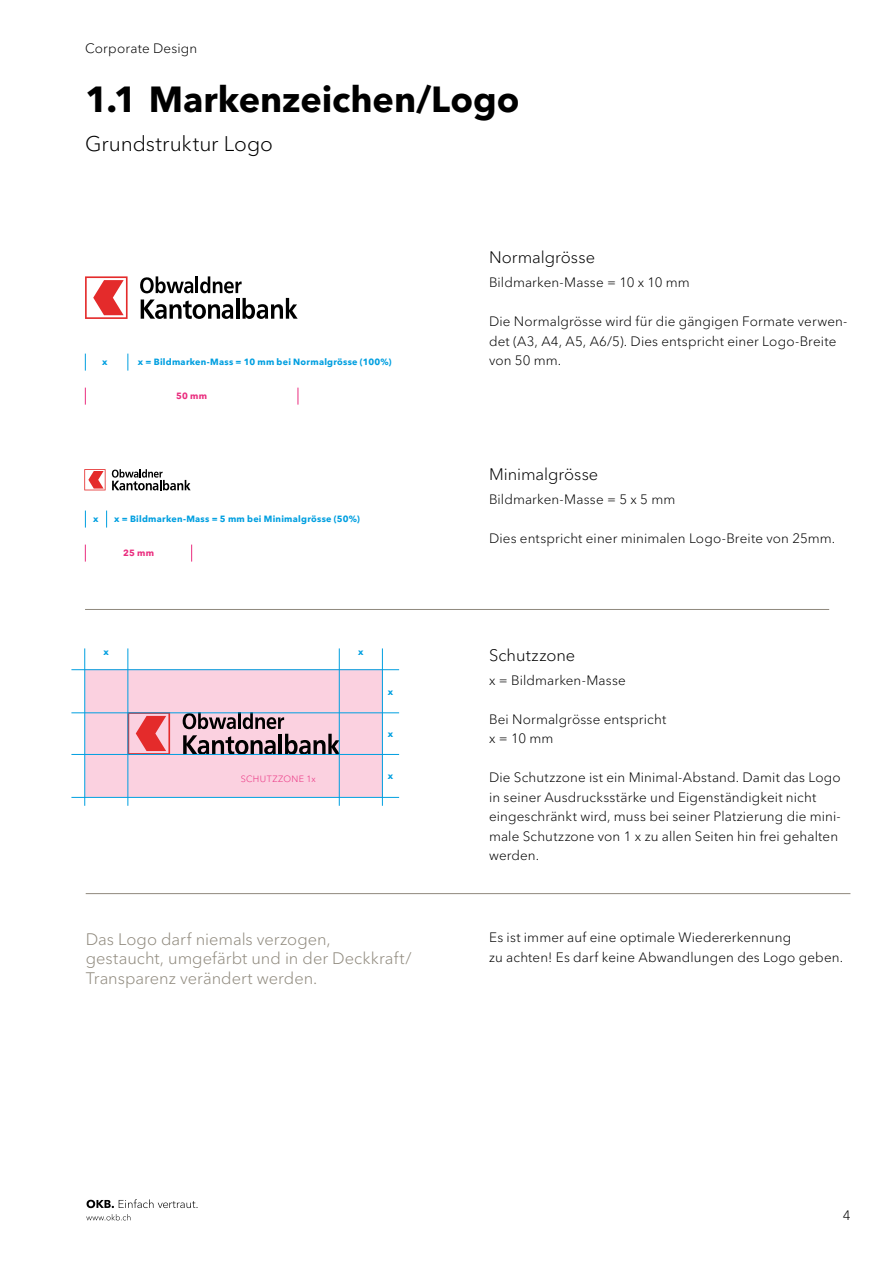
<style>
.page{position:relative;width:893px;height:1263px;background:#fff}
.page>*{position:absolute;margin:0;border:0;box-sizing:border-box;transform-origin:0 0}
.Titel{font:700 36px "Avenir Next LT Pro";color:#000}
.Untertitel{font:300 21px "Avenir Next LT Pro";letter-spacing:-.005em;color:#000}
.Grundschrift{font:300 16.5px/19.5px "Avenir Next LT Pro";color:#8f897d}
.Zwischentitel{font:300 16.5px "Avenir Next LT Pro";color:#000}
.Grundschrift-2{font:300 13.5px/19.5px "Avenir Next LT Pro";letter-spacing:.01em;color:#000}
.Grundschrift-3{font:700 9px "Avenir Next LT Pro";letter-spacing:.03em;color:#009fe0}
.Grundschrift-4{font:300 9px "Avenir Next LT Pro";letter-spacing:.04em;color:#ea2e7f}
.Grundschrift-5{font:700 9px "Avenir Next LT Pro";letter-spacing:.025em;color:#ea2e7f}
</style>
<div class="page">
<svg style="left:87px;top:1199px;width:110px;height:9px"></svg>
<svg style="left:86px;top:1214px;width:44px;height:6px"></svg>
<svg style="left:85px;top:276px;width:43px;height:43px"></svg>
<svg style="left:140px;top:276px;width:158px;height:43px"></svg>
<div style="left:85px;top:670px;width:298px;height:127px;background:#fbd1e0"></div>
<svg style="left:129px;top:713px;width:41px;height:41px"></svg>
<svg style="left:183px;top:713px;width:156px;height:41px"></svg>
<hr style="left:128px;top:648px;width:1px;height:158px;background:#009fe0">
<hr style="left:382px;top:648px;width:1px;height:158px;background:#009fe0">
<svg style="left:85px;top:354px;width:1px;height:17px"></svg>
<svg style="left:85px;top:510px;width:1px;height:18px"></svg>
<svg style="left:128px;top:354px;width:1px;height:17px"></svg>
<svg style="left:106px;top:510px;width:1px;height:18px"></svg>
<hr style="left:84px;top:648px;width:1px;height:158px;background:#009fe0">
<hr style="left:339px;top:648px;width:1px;height:158px;background:#009fe0">
<hr style="left:71px;top:669px;width:328px;height:1px;background:#009fe0">
<hr style="left:71px;top:712px;width:328px;height:1px;background:#009fe0">
<hr style="left:71px;top:754px;width:328px;height:1px;background:#009fe0">
<hr style="left:71px;top:797px;width:328px;height:1px;background:#009fe0">
<hr style="left:85px;top:609px;width:744px;height:1px;background:#8f897d">
<svg style="left:85px;top:388px;width:1px;height:17px"></svg>
<svg style="left:85px;top:545px;width:1px;height:17px"></svg>
<svg style="left:298px;top:388px;width:1px;height:17px"></svg>
<svg style="left:191px;top:545px;width:1px;height:17px"></svg>
<svg style="left:84px;top:469px;width:22px;height:21px"></svg>
<svg style="left:112px;top:469px;width:79px;height:21px"></svg>
<hr style="left:86px;top:893px;width:764px;height:1px;background:#8f897d">
<p class="Grundschrift-2" style="left:85px;top:38px;width:114px">Corporate Design</p>
<p class="Titel" style="left:85px;top:78px;width:436px">1.1 Markenzeichen/Logo</p>
<p class="Untertitel" style="left:85px;top:131px;width:189px">Grundstruktur Logo</p>
<p class="Grundschrift-3" style="left:102px;top:357px;width:7px">x</p>
<p class="Grundschrift-3" style="left:138px;top:357px;width:255px">x = Bildmarken-Mass = 10 mm bei Normalgrösse (100%)</p>
<p class="Grundschrift-5" style="left:176px;top:391px;width:32px">50 mm</p>
<p class="Grundschrift-3" style="left:93px;top:514px;width:7px">x</p>
<p class="Grundschrift-3" style="left:114px;top:514px;width:247px">x = Bildmarken-Mass = 5 mm bei Minimalgrösse (50%)</p>
<p class="Grundschrift-5" style="left:123px;top:548px;width:32px">25 mm</p>
<p class="Grundschrift-3" style="left:104px;top:647px;width:7px">x</p>
<p class="Grundschrift-3" style="left:358px;top:647px;width:7px">x</p>
<p class="Grundschrift-4" style="left:241px;top:774px;width:76px">SCHUTZZONE 1x</p>
<p class="Grundschrift-3" style="left:388px;top:686px;width:7px">x</p>
<p class="Grundschrift-3" style="left:388px;top:728px;width:7px">x</p>
<p class="Grundschrift-3" style="left:388px;top:771px;width:7px">x</p>
<p class="Grundschrift" style="left:86px;top:929px;width:327px">Das Logo darf niemals verzogen, gestaucht, umgefärbt und in der Deckkraft/<br>Transparenz verändert werden.</p>
<p class="Zwischentitel" style="left:489px;top:248px;width:108px">Normalgrösse</p>
<p class="Grundschrift-2" style="left:489px;top:273px;width:202px">Bildmarken-Masse = 10 x 10 mm</p>
<p class="Grundschrift-2" style="left:489px;top:312px;width:360px">Die Normalgrösse wird für die gängigen Formate verwen&shy;det (A3, A4, A5, A6/5). Dies entspricht einer Logo-Breite von 50 mm.</p>
<p class="Zwischentitel" style="left:489px;top:464px;width:111px">Minimalgrösse</p>
<p class="Grundschrift-2" style="left:489px;top:489px;width:188px">Bildmarken-Masse = 5 x 5 mm</p>
<p class="Grundschrift-2" style="left:489px;top:528px;width:348px">Dies entspricht einer minimalen Logo-Breite von 25mm.</p>
<p class="Zwischentitel" style="left:489px;top:645px;width:88px">Schutzzone</p>
<p class="Grundschrift-2" style="left:489px;top:670px;width:138px">x = Bildmarken-Masse</p>
<p class="Grundschrift-2" style="left:489px;top:709px;width:179px">Bei Normalgrösse entspricht x = 10 mm</p>
<p class="Grundschrift-2" style="left:489px;top:768px;width:353px">Die Schutzzone ist ein Minimal-Abstand. Damit das Logo in seiner Ausdrucksstärke und Eigenständigkeit nicht eingeschränkt wird, muss bei seiner Platzierung die mini&shy;male Schutzzone von 1 x zu allen Seiten hin frei gehalten werden.</p>
<p class="Grundschrift-2" style="left:489px;top:928px;width:356px">Es ist immer auf eine optimale Wiedererkennung<br>zu achten! Es darf keine Abwandlungen des Logo geben.</p>
<p class="Grundschrift-2" style="left:843px;top:1205px;width:9px">4</p>
</div>
